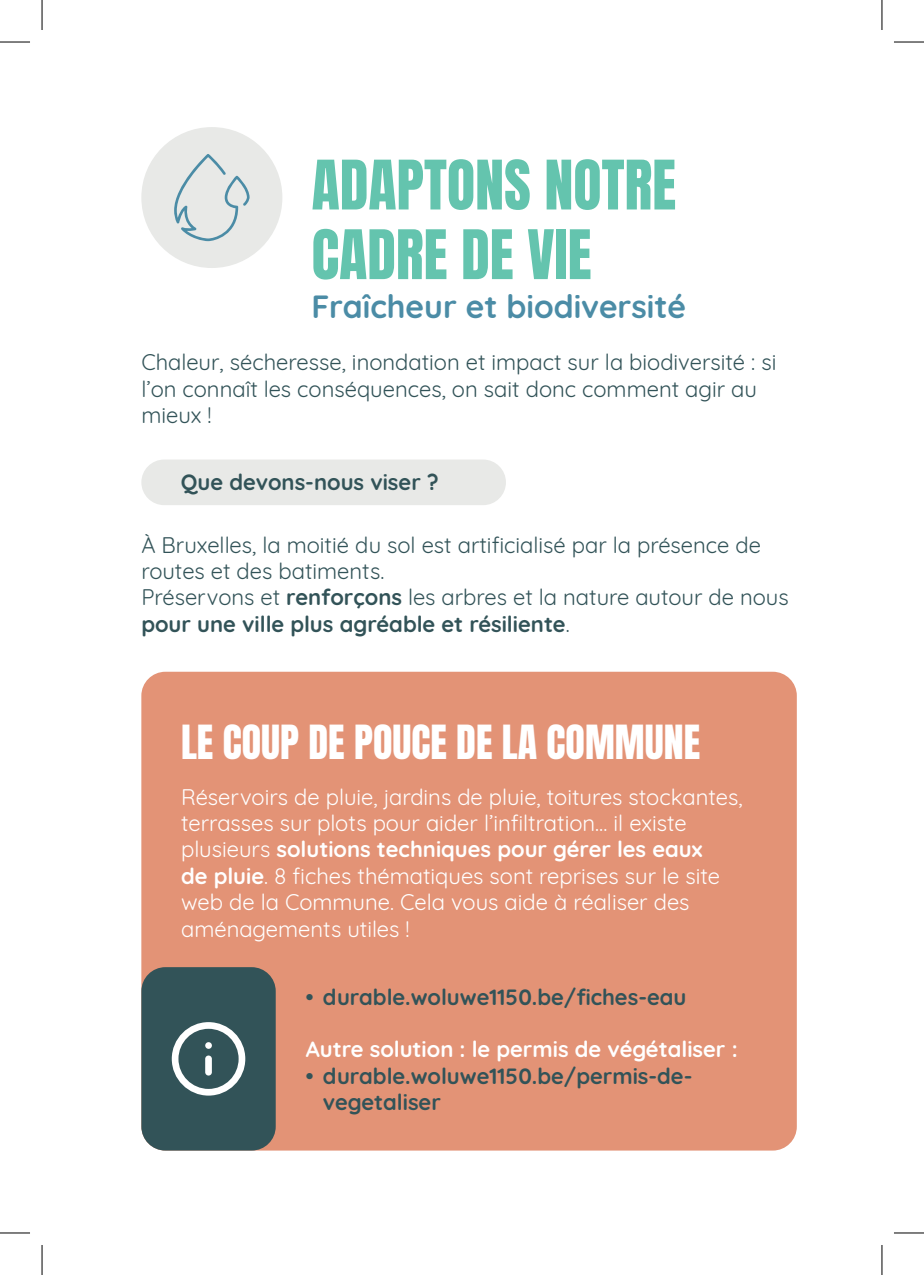
<style>
.page{position:relative;width:924px;height:1275px;background:#fff}
.page>*{position:absolute;margin:0;border:0;box-sizing:border-box;transform-origin:0 0}
.t1{font:58px "Anton";color:#64c4ae}
.t2{font:40px "Anton";color:#fff}
.t3{font:700 32px "Quicksand";color:#4b8ca6}
.t4{font:22px/26.4px "Quicksand";color:#fff}
.t5{font:22px/26.4px "Quicksand";color:#325358}
.t6{font:700 22px/26.4px "Quicksand";color:#325358}
.t7{font:700 22px "Quicksand";color:#fff}
.s1{font-weight:400}
.s2{font-weight:700}
</style>
<div class="page">
<div style="left:141px;top:672px;width:655px;height:478px;background:#e39376;border-radius:24px"></div>
<div style="left:141px;top:459px;width:364px;height:46px;background:#e8e9e7;border-radius:23px"></div>
<div style="left:141px;top:127px;width:141px;height:141px;background:#e8e9e7;border-radius:50%"></div>
<svg style="left:174px;top:154px;width:75px;height:87px"></svg>
<div style="left:141px;top:967px;width:134px;height:183px;background:#325358;border-radius:24px"></div>
<svg style="left:172px;top:1022px;width:73px;height:73px"></svg>
<div style="left:205px;top:1055px;width:7px;height:20px;background:#fff;border-radius:3px"></div>
<div style="left:205px;top:1042px;width:7px;height:6px;background:#fff;border-radius:50%"></div>
<hr style="left:0;top:42px;width:30px;height:1px;background:#000">
<hr style="left:893px;top:42px;width:30px;height:1px;background:#000">
<hr style="left:0;top:1232px;width:30px;height:1px;background:#000">
<hr style="left:893px;top:1232px;width:30px;height:1px;background:#000">
<hr style="left:42px;top:0;width:1px;height:30px;background:#000">
<hr style="left:42px;top:1245px;width:1px;height:30px;background:#000">
<hr style="left:881px;top:0;width:1px;height:30px;background:#000">
<hr style="left:881px;top:1245px;width:1px;height:30px;background:#000">
<p class="t1" style="left:311px;top:155px;width:366px">ADAPTONS NOTRE</p>
<p class="t1" style="left:311px;top:225px;width:281px">CADRE DE VIE</p>
<p class="t3" style="left:311px;top:280px;width:376px">Fraîcheur et biodiversité</p>
<p class="t5" style="left:141px;top:347px;width:636px">Chaleur, sécheresse, inondation et impact sur la biodiversité : si l’on connaît les conséquences, on sait donc comment agir au mieux !</p>
<p class="t6" style="left:181px;top:467px;width:259px">Que devons-nous viser ?</p>
<p class="t5" style="left:141px;top:529px;width:621px">À Bruxelles, la moitié du sol est artificialisé par la présence de routes et des batiments.</p>
<p class="t6" style="left:141px;top:582px;width:648px"><span class="s1">Préservons et</span> renforçons <span class="s1">les arbres et la nature autour de nous </span>pour une ville plus agréable et résiliente<span class="s1">.</span></p>
<p class="t2" style="left:181px;top:722px;width:520px">LE COUP DE POUCE DE LA COMMUNE</p>
<p class="t4" style="left:181px;top:781px;width:562px">Réservoirs de pluie, jardins de pluie, toitures stockantes, terrasses sur plots pour aider l’infiltration… il existe plusieurs <span class="s2">solutions techniques pour gérer les eaux<br>de pluie</span>. 8 fiches thématiques sont reprises sur le site web de la Commune. Cela vous aide à réaliser des aménagements utiles !</p>
<p class="t6" style="left:306px;top:981px;width:382px">• durable.woluwe1150.be/fiches-eau</p>
<p class="t7" style="left:306px;top:1031px;width:433px">Autre solution : le permis de végétaliser :</p>
<p class="t6" style="left:323px;top:1061px;width:371px;text-indent:-17px">• durable.woluwe1150.be/permis-de&shy;vegetaliser</p>
</div>
